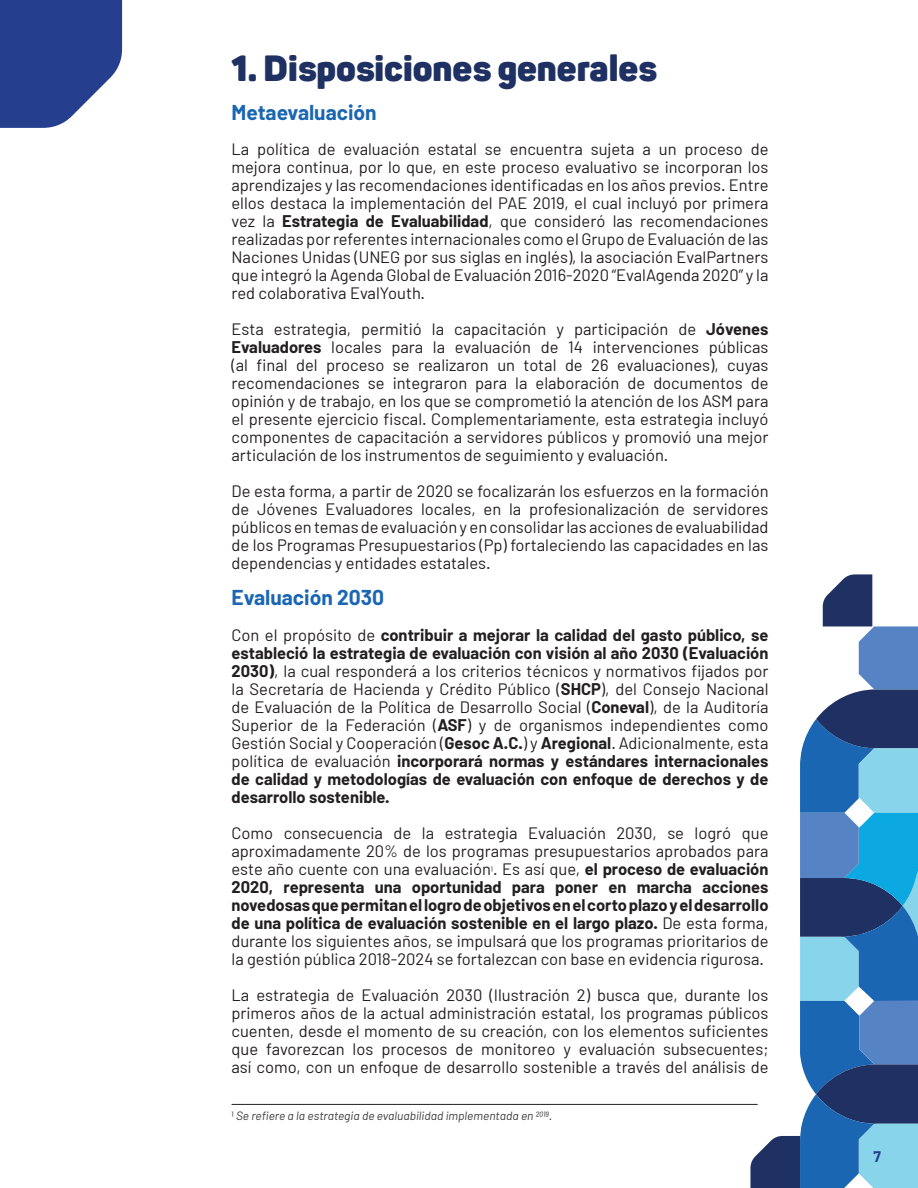
<style>
.page{position:relative;width:918px;height:1188px;background:#fff}
.page>*{position:absolute;margin:0;border:0;box-sizing:border-box;transform-origin:0 0}
.t1{font:900 36px "Panton";color:#1f3162}
.Texto{font:700 21px "Barlow";color:#1a66b2}
.Texto-2{font:16.5px/18px "Barlow";color:#231f20;text-align:justify}
.t2{font:700 15px "Barlow";color:#253f8e}
.t3{font:italic 12px "Barlow";color:#3e3e3f}
.s1{font-weight:700}
.s2{font-size:12px;color:#3e3e3f}
.s3{font-style:normal}
</style>
<div class="page">
<svg style="left:0;top:0;width:122px;height:128px;background:#40579c"></svg>
<svg style="left:750px;top:574px;width:168px;height:614px"></svg>
<hr style="left:232px;top:1104px;width:526px;height:1px;background:#231f20">
<p class="t1" style="left:232px;top:45px;width:427px">1. Disposiciones generales</p>
<p class="Texto" style="left:232px;top:99px;width:147px">Metaevaluación</p>
<p class="Texto-2" style="left:232px;top:139px;width:539px">La política de evaluación estatal se encuentra sujeta a un proceso de mejora continua, por lo que, en este proceso evaluativo se incorporan los aprendizajes y las recomendaciones identificadas en los años previos. Entre ellos destaca la implementación del PAE 2019, el cual incluyó por primera vez la <span class="s1">Estrategia de Evaluabilidad</span>, que consideró las recomendaciones realizadas por referentes internacionales como el Grupo de Evaluación de las Naciones Unidas (UNEG por sus siglas en inglés), la asociación EvalPartners que integró la Agenda Global de Evaluación 2016-2020 “EvalAgenda 2020” y la red colaborativa EvalYouth.</p>
<p class="Texto-2" style="left:232px;top:319px;width:539px">Esta estrategia, permitió la capacitación y participación de <span class="s1">Jóvenes Evaluadores</span> locales para la evaluación de 14 intervenciones públicas (al final del proceso se realizaron un total de 26 evaluaciones), cuyas recomendaciones se integraron para la elaboración de documentos de opinión y de trabajo, en los que se comprometió la atención de los ASM para el presente ejercicio fiscal. Complementariamente, esta estrategia incluyó componentes de capacitación a servidores públicos y promovió una mejor articulación de los instrumentos de seguimiento y evaluación.</p>
<p class="Texto-2" style="left:232px;top:481px;width:539px">De esta forma, a partir de 2020 se focalizarán los esfuerzos en la formación de Jóvenes Evaluadores locales, en la profesionalización de servidores públicos en temas de evaluación y en consolidar las acciones de evaluabilidad de los Programas Presupuestarios (Pp) fortaleciendo las capacidades en las dependencias y entidades estatales.</p>
<p class="Texto" style="left:232px;top:584px;width:154px">Evaluación 2030</p>
<p class="Texto-2" style="left:232px;top:625px;width:539px">Con el propósito de <span class="s1">contribuir a mejorar la calidad del gasto público, se estableció la estrategia de evaluación con visión al año 2030 (Evaluación 2030)</span>, la cual responderá a los criterios técnicos y normativos fijados por la Secretaría de Hacienda y Crédito Público (<span class="s1">SHCP</span>), del Consejo Nacional de Evaluación de la Política de Desarrollo Social (<span class="s1">Coneval</span>), de la Auditoría Superior de la Federación (<span class="s1">ASF</span>) y de organismos independientes como Gestión Social y Cooperación (<span class="s1">Gesoc A.C.</span>) y <span class="s1">Aregional</span>. Adicionalmente, esta política de evaluación <span class="s1">incorporará normas y estándares internacionales de calidad y metodologías de evaluación con enfoque de derechos y de desarrollo sostenible.</span></p>
<p class="Texto-2" style="left:232px;top:823px;width:539px">Como consecuencia de la estrategia Evaluación 2030, se logró que aproximadamente 20% de los programas presupuestarios aprobados para este año cuente con una evaluación<span class="s2">1</span>. Es así que, <span class="s1">el proceso de evaluación 2020, representa una oportunidad para poner en marcha acciones novedosas que permitan el logro de objetivos en el corto plazo y el desarrollo de una política de evaluación sostenible en el largo plazo.</span> De esta forma, durante los siguientes años, se impulsará que los programas prioritarios de la gestión pública 2018-2024 se fortalezcan con base en evidencia rigurosa.</p>
<p class="Texto-2" style="left:232px;top:985px;width:539px">La estrategia de Evaluación 2030 (Ilustración 2) busca que, durante los primeros años de la actual administración estatal, los programas públicos cuenten, desde el momento de su creación, con los elementos suficientes que favorezcan los procesos de monitoreo y evaluación subsecuentes; así como, con un enfoque de desarrollo sostenible a través del análisis de</p>
<p class="t3" style="left:232px;top:1108px;width:322px"><span class="s3">1</span> Se refiere a la estrategia de evaluabilidad implementada en 2019.</p>
<p class="t2" style="left:874px;top:1147px;width:9px">7</p>
</div>
